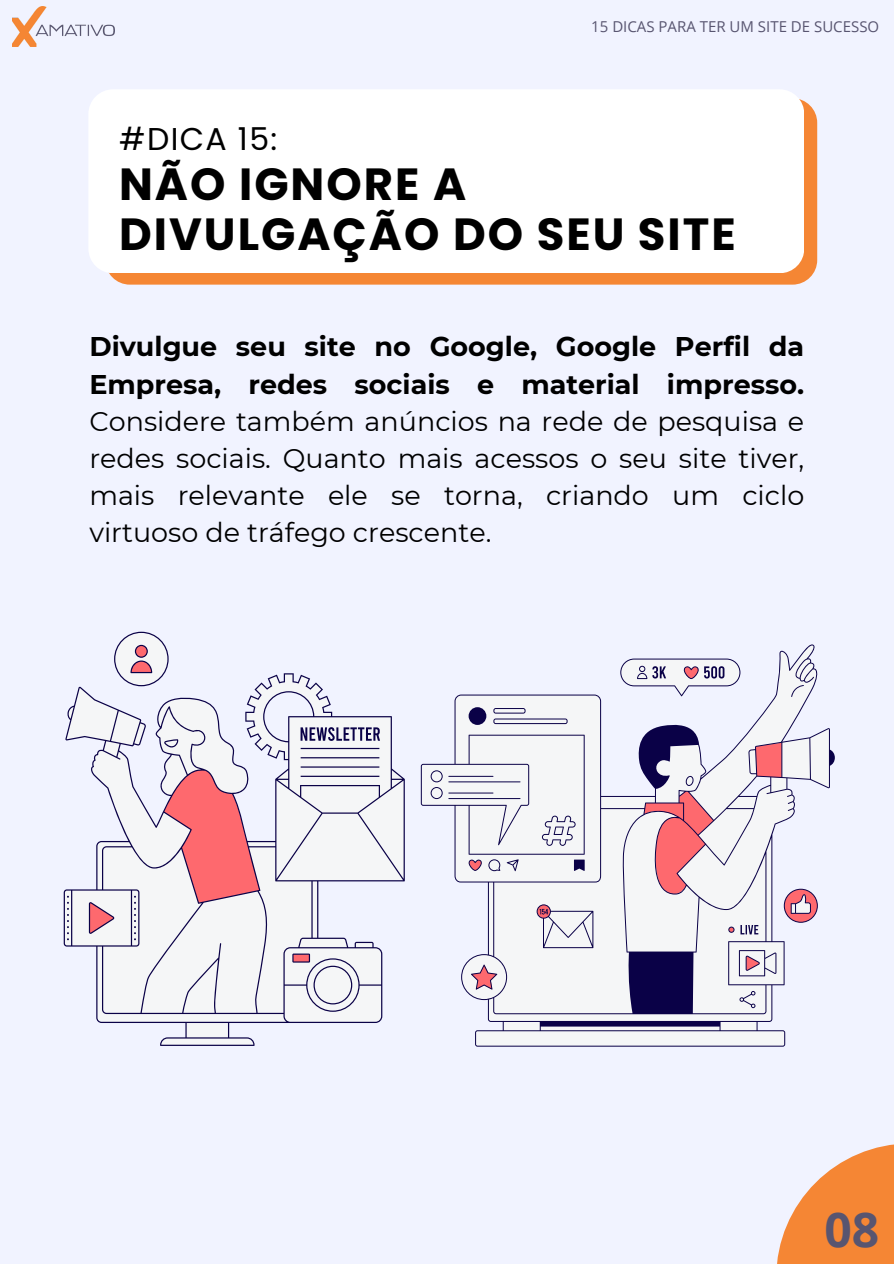
<style>
.page{position:relative;width:894px;height:1264px;background:#fff}
.page>*{position:absolute;margin:0;border:0;box-sizing:border-box;transform-origin:0 0}
.t1{font:700 48px "Open Sans";color:#585570}
.t2{font:700 45px/50.7px "Poppins";letter-spacing:.045em;color:#000}
.t3{font:31.5px "Poppins";letter-spacing:.045em;color:#000}
.t4{font:27px/37.2px "Montserrat";color:#000;text-align:justify}
.t5{font:15px "Open Sans";color:#585570}
.s1{font-weight:700}
</style>
<div class="page">
<div style="left:0;top:0;width:893px;height:1263px;background:#f1f3ff"></div>
<img style="left:12px;top:6px;width:103px;height:41px">
<div style="left:105px;top:98px;width:712px;height:186px;background:#f58634;border-radius:25px"></div>
<div style="left:88px;top:89px;width:716px;height:184px;background:#fff;border-radius:25px"></div>
<svg style="left:777px;top:1144px;width:116px;height:119px;fill:#f58634"></svg>
<svg style="left:64px;top:631px;width:340px;height:414px"></svg>
<svg style="left:420px;top:644px;width:414px;height:402px"></svg>
<h2 class="t5" style="left:591px;top:16px;width:289px">15 DICAS PARA TER UM SITE DE SUCESSO</h2>
<h1 class="t3" style="left:119px;top:117px;width:160px">#DICA 15:</h1>
<h3 class="t2" style="left:119px;top:159px;width:618px">NÃO IGNORE A<br>DIVULGAÇÃO DO SEU SITE</h3>
<p class="t4" style="left:89px;top:328px;width:716px"><span class="s1">Divulgue seu site no Google, Google Perfil da Empresa, redes sociais e material impresso.<br></span>Considere também anúncios na rede de pesquisa e redes sociais. Quanto mais acessos o seu site tiver, mais relevante ele se torna, criando um ciclo virtuoso de tráfego crescente.</p>
<p class="t1" style="left:824px;top:1196px;width:56px">08</p>
</div>
